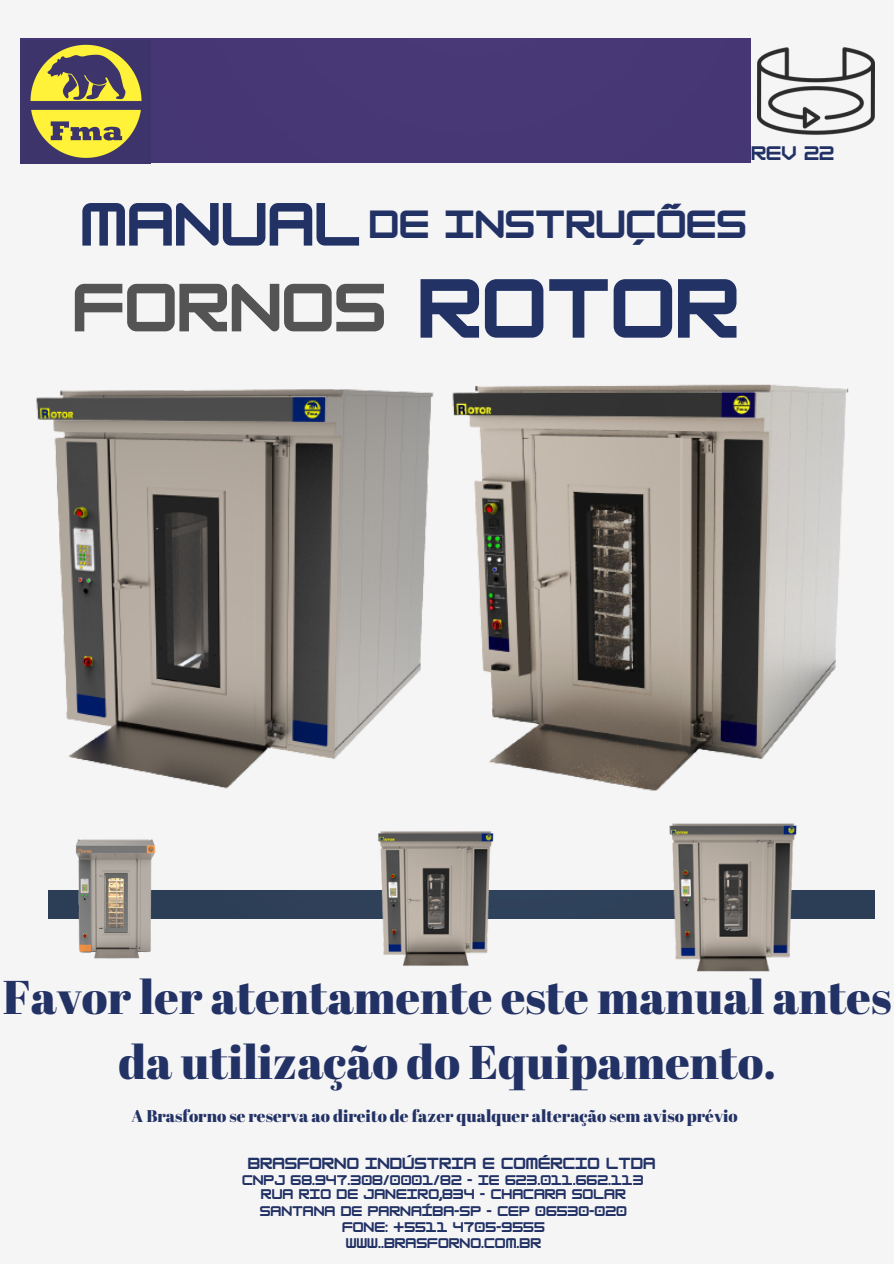
<style>
.page{position:relative;width:894px;height:1264px;background:#fff}
.page>*{position:absolute;margin:0;border:0;box-sizing:border-box;transform-origin:0 0}
.t1{font:700 73.05px "HK Modular";color:#223265}
.t2{font:700 59.4px "HK Modular";color:#545454}
.t3{font:700 53.25px "HK Modular";color:#223265}
.t4{font:47.25px/65.2px "Abril Fatface";color:#223265;text-align:center}
.t5{font:700 34.35px "HK Modular";color:#223265}
.t6{font:700 17.1px "HK Modular";color:#223265}
.t7{font:16.95px "Abril Fatface";color:#223265}
.t8{font:700 14.1px "HK Modular";color:#223265}
.t9{font:700 12.3px/16.4px "HK Modular";color:#223265;text-align:center}
</style>
<div class="page">
<div style="left:0;top:0;width:893px;height:1263px;background:#f6f5f6"></div>
<div style="left:20px;top:39px;width:730px;height:124px;background:#473775"></div>
<img style="left:757px;top:47px;width:117px;height:88px">
<div style="left:48px;top:890px;width:825px;height:28px;background:#2e3f58"></div>
<img style="left:72px;top:839px;width:84px;height:120px">
<img style="left:20px;top:40px;width:131px;height:123px">
<img style="left:452px;top:384px;width:397px;height:407px">
<img style="left:36px;top:389px;width:398px;height:400px">
<img style="left:367px;top:831px;width:134px;height:135px">
<img style="left:657px;top:823px;width:147px;height:149px">
<h3 class="t6" style="left:751px;top:142px;width:85px">REV 22</h3>
<h3 class="t3" style="left:80px;top:192px;width:282px">MANUAL</h3>
<h2 class="t2" style="left:72px;top:272px;width:315px">FORNOS</h2>
<h3 class="t5" style="left:369px;top:204px;width:379px">DE INSTRUÇÕES</h3>
<h1 class="t1" style="left:417px;top:264px;width:323px">ROTOR</h1>
<h3 class="t4" style="left:3px;top:962px;width:890px">Favor ler atentamente este manual antes da utilização do Equipamento.</h3>
<h3 class="t7" style="left:131px;top:1104px;width:607px">A Brasforno se reserva ao direito de fazer qualquer alteração sem aviso prévio</h3>
<p class="t8" style="left:248px;top:1154px;width:409px">BRASFORNO INDÚSTRIA E COMÉRCIO LTDA</p>
<p class="t9" style="left:242px;top:1171px;width:403px">CNPJ 68.947.308/0001/82 - IE 623.011.662.113</p>
<p class="t9" style="left:260px;top:1186px;width:368px">RUA RIO DE JANEIRO,834 - CHACARA SOLAR<br>SANTANA DE PARNAÍBA-SP - CEP 06530-020<br>FONE: +5511 4705-9555<br>WWW..BRASFORNO.COM.BR</p>
</div>
